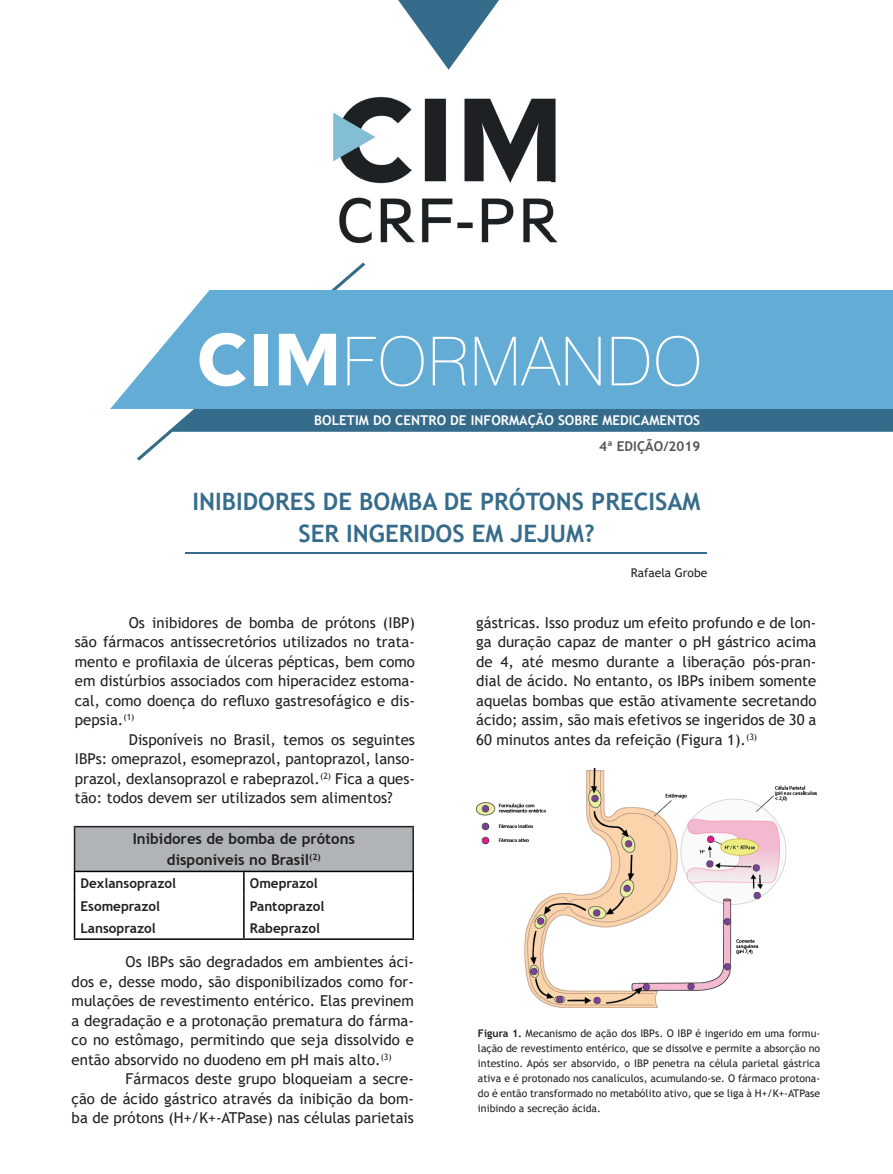
<style>
.page{position:relative;width:893px;height:1174px;background:#fff}
.page>*{position:absolute;margin:0;border:0;box-sizing:border-box;transform-origin:0 0}
.t1{font:100 67.5px "Swiss 721 BT";color:#fff}
.t2{font:700 24px/31.5px "Trebuchet MS";color:#366c8b;text-align:center}
.t3{font:15px/19.5px "Trebuchet MS";color:#231f20;text-align:justify}
.t4{font:700 15px/21px "Trebuchet MS";color:#231f20;text-align:center}
.t5{font:700 13.5px "Trebuchet MS";color:#231f20}
.t6{font:700 13.5px "Trebuchet MS";color:#fff}
.t7{font:700 13.5px "Trebuchet MS";color:#525556}
.t8{font:12px "Trebuchet MS";color:#231f20}
.t9{font:10.5px/15px "Trebuchet MS";color:#231f20;text-align:justify}
.s1{font-family:"Geometric 706 BT Black B";font-weight:400}
.s2{font-weight:700}
</style>
<div class="page">
<svg style="left:137px;top:262px;width:229px;height:199px"></svg>
<div style="left:166px;top:409px;width:727px;height:23px;background:#366c8b"></div>
<div style="left:110px;top:290px;width:783px;height:119px;background:#63acd5"></div>
<img style="left:333px;top:96px;width:225px;height:148px">
<hr style="left:185px;top:552px;width:521px;height:2px;background:#366c8b">
<svg style="left:398px;top:0;width:101px;height:70px"></svg>
<div style="left:75px;top:826px;width:338px;height:45px;background:#b0b4b6"></div>
<hr style="left:74px;top:826px;width:170px;height:1px;background:#231f20">
<hr style="left:74px;top:827px;width:1px;height:43px;background:#231f20">
<hr style="left:244px;top:826px;width:170px;height:1px;background:#231f20">
<hr style="left:412px;top:827px;width:2px;height:43px;background:#231f20">
<hr style="left:412px;top:917px;width:2px;height:21px;background:#000">
<hr style="left:244px;top:938px;width:170px;height:2px;background:#000">
<hr style="left:412px;top:872px;width:2px;height:22px;background:#000">
<hr style="left:244px;top:870px;width:170px;height:2px;background:#000">
<hr style="left:412px;top:894px;width:2px;height:23px;background:#000">
<hr style="left:74px;top:870px;width:170px;height:2px;background:#000">
<hr style="left:243px;top:872px;width:2px;height:22px;background:#000">
<hr style="left:243px;top:894px;width:2px;height:23px;background:#000">
<svg style="left:74px;top:872px;width:1px;height:66px"></svg>
<hr style="left:243px;top:917px;width:2px;height:21px;background:#000">
<hr style="left:74px;top:938px;width:170px;height:2px;background:#000">
<img style="left:476px;top:768px;width:340px;height:239px">
<h1 class="t1" style="left:196px;top:320px;width:508px"><span class="s1">CIM</span>FORMANDO</h1>
<p class="t6" style="left:314px;top:412px;width:387px">BOLETIM DO CENTRO DE INFORMAÇÃO SOBRE MEDICAMENTOS</p>
<p class="t7" style="left:599px;top:438px;width:103px">4ª EDIÇÃO/2019</p>
<h2 class="t2" style="left:193px;top:486px;width:509px">INIBIDORES DE BOMBA DE PRÓTONS PRECISAM<br>SER INGERIDOS EM JEJUM?</h2>
<p class="t8" style="left:631px;top:565px;width:78px">Rafaela Grobe</p>
<p class="t3" style="left:75px;top:612px;width:342px;text-indent:54px">Os inibidores de bomba de prótons (IBP) são fármacos antissecretórios utilizados no trata&shy;mento e profilaxia de úlceras pépticas, bem como em distúrbios associados com hiperacidez estoma&shy;cal, como doença do refluxo gastresofágico e dis&shy;pepsia.<sup>(1)</sup></p>
<p class="t3" style="left:75px;top:729px;width:342px;text-indent:54px">Disponíveis no Brasil, temos os seguintes IBPs: omeprazol, esomeprazol, pantoprazol, lanso&shy;prazol, dexlansoprazol e rabeprazol.<sup>(2)</sup> Fica a ques&shy;tão: todos devem ser utilizados sem alimentos?</p>
<p class="t3" style="left:476px;top:612px;width:342px">gástricas. Isso produz um efeito profundo e de lon&shy;ga duração capaz de manter o pH gástrico acima de 4, até mesmo durante a liberação pós-pran&shy;dial de ácido. No entanto, os IBPs inibem somente aquelas bombas que estão ativamente secretando ácido; assim, são mais efetivos se ingeridos de 30 a 60 minutos antes da refeição (Figura 1).<sup>(3)</sup></p>
<p class="t4" style="left:133px;top:828px;width:224px">Inibidores de bomba de prótons disponíveis no Brasil<sup>(2)</sup></p>
<p class="t5" style="left:81px;top:875px;width:97px">Dexlansoprazol</p>
<p class="t5" style="left:250px;top:875px;width:70px">Omeprazol</p>
<p class="t5" style="left:81px;top:897px;width:81px">Esomeprazol</p>
<p class="t5" style="left:250px;top:897px;width:76px">Pantoprazol</p>
<p class="t5" style="left:81px;top:919px;width:77px">Lansoprazol</p>
<p class="t5" style="left:250px;top:919px;width:72px">Rabeprazol</p>
<p class="t3" style="left:72px;top:952px;width:344px;text-indent:54px">Os IBPs são degradados em ambientes áci&shy;dos e, desse modo, são disponibilizados como for&shy;mulações de revestimento entérico. Elas previnem a degradação e a protonação prematura do fárma&shy;co no estômago, permitindo que seja dissolvido e então absorvido no duodeno em pH mais alto.<sup>(3)</sup></p>
<p class="t3" style="left:72px;top:1069px;width:344px;text-indent:54px">Fármacos deste grupo bloqueiam a secre&shy;ção de ácido gástrico através da inibição da bom&shy;ba de prótons (H+/K+-ATPase) nas células parietais</p>
<p class="t9" style="left:478px;top:1025px;width:344px"><span class="s2">Figura 1.</span> Mecanismo de ação dos IBPs. O IBP é ingerido em uma formu&shy;lação de revestimento entérico, que se dissolve e permite a absorção no intestino. Após ser absorvido, o IBP penetra na célula parietal gástrica ativa e é protonado nos canalículos, acumulando-se. O fármaco protona&shy;do é então transformado no metabólito ativo, que se liga à H+/K+-ATPase inibindo a secreção ácida.</p>
</div>
